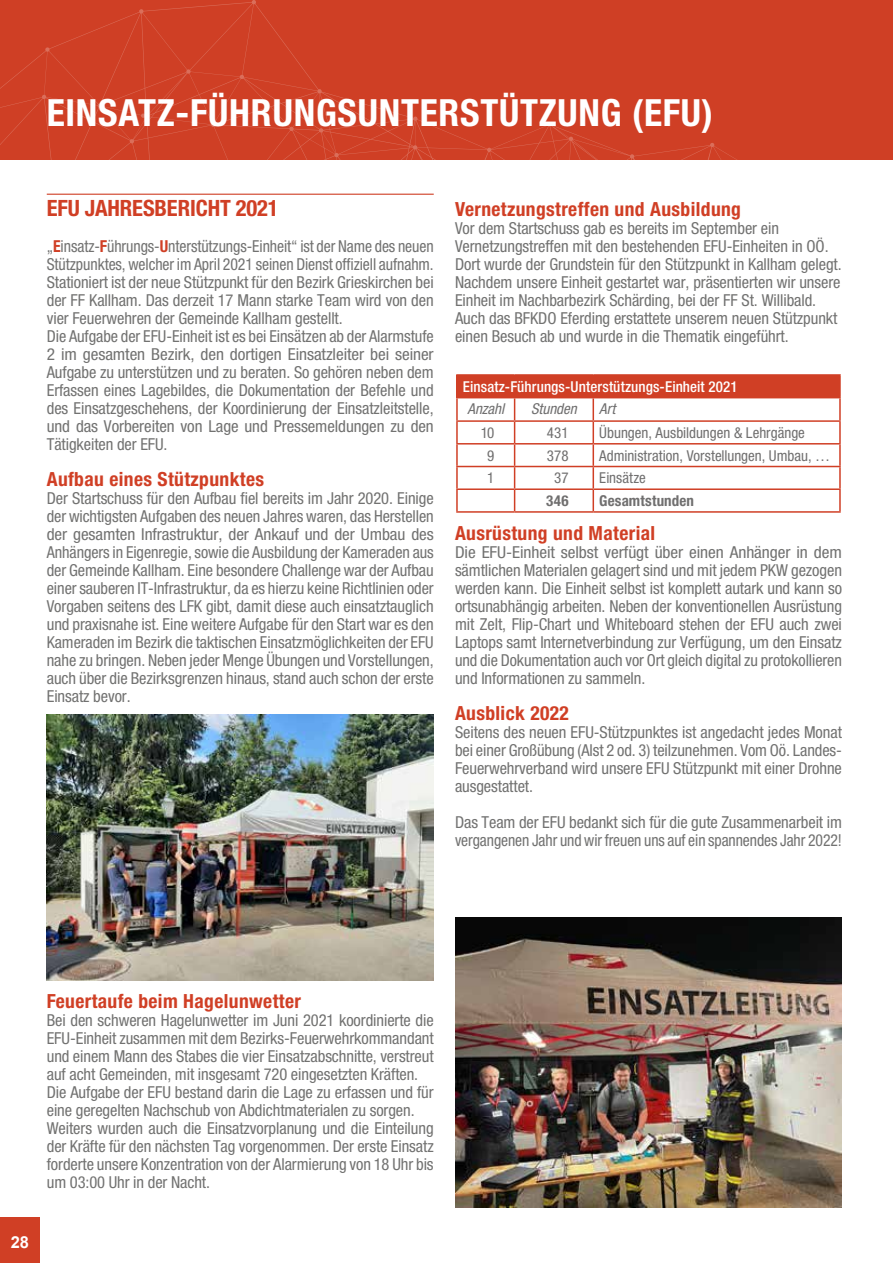
<style>
.page{position:relative;width:893px;height:1263px;background:#fff}
.page>*{position:absolute;margin:0;border:0;box-sizing:border-box;transform-origin:0 0}
.t1{font:700 condensed 37.5px "Helvetica Neue LT Pro";letter-spacing:.02em;color:#fff}
.t2{font:700 condensed 22.5px "Helvetica Neue LT Pro";letter-spacing:-.005em;color:#d03f25}
.t3{font:700 condensed 19.5px "Helvetica Neue LT Pro";letter-spacing:.02em;color:#d03f25}
.t4{font:condensed 16.5px/18px "Helvetica Neue LT Std";letter-spacing:-.005em;color:#727271}
.t5{font:condensed 16.5px/18px "Helvetica Neue LT Std";letter-spacing:-.005em;color:#727271;scale:.96 1}
.t6{font:condensed 16.5px/18px "Helvetica Neue LT Std";letter-spacing:-.005em;color:#727271;text-align:justify;scale:1.05 1}
.t7{font:700 16.5px "Arial";color:#fff}
.t8{font:condensed 15px "Helvetica Neue LT Std";color:#706f6f}
.t9{font:500 condensed 15px "Helvetica Neue LT Std";letter-spacing:.005em;color:#fff}
.t10{font:italic condensed 15px "Helvetica Neue LT Std";color:#706f6f}
.t11{font:700 condensed 15px "Helvetica Neue LT Std";letter-spacing:.01em;color:#706f6f}
.s1{font-weight:700;color:#d03f25}
</style>
<div class="page">
<svg style="left:0;top:0;width:893px;height:195px;fill:#cf3f25"></svg>
<hr style="left:47px;top:194px;width:387px;height:1px;background:#cf3f25">
<div style="left:457px;top:375px;width:383px;height:23px;background:#d03f25"></div>
<hr style="left:456px;top:374px;width:59px;height:2px;background:#d03f25">
<hr style="left:456px;top:376px;width:2px;height:21px;background:#d03f25">
<hr style="left:515px;top:374px;width:78px;height:2px;background:#d03f25">
<hr style="left:593px;top:374px;width:248px;height:2px;background:#d03f25">
<hr style="left:839px;top:376px;width:2px;height:21px;background:#d03f25">
<hr style="left:456px;top:397px;width:59px;height:1px;background:#d03f25">
<hr style="left:456px;top:398px;width:2px;height:22px;background:#d03f25">
<hr style="left:593px;top:397px;width:248px;height:1px;background:#d03f25">
<hr style="left:839px;top:398px;width:2px;height:22px;background:#d03f25">
<hr style="left:456px;top:420px;width:59px;height:2px;background:#d03f25">
<hr style="left:456px;top:422px;width:2px;height:21px;background:#d03f25">
<hr style="left:515px;top:420px;width:78px;height:2px;background:#d03f25">
<hr style="left:593px;top:420px;width:248px;height:2px;background:#d03f25">
<hr style="left:839px;top:422px;width:2px;height:21px;background:#d03f25">
<hr style="left:456px;top:443px;width:59px;height:1px;background:#d03f25">
<hr style="left:456px;top:444px;width:2px;height:22px;background:#d03f25">
<hr style="left:515px;top:443px;width:78px;height:1px;background:#d03f25">
<hr style="left:593px;top:443px;width:248px;height:1px;background:#d03f25">
<hr style="left:839px;top:444px;width:2px;height:22px;background:#d03f25">
<hr style="left:456px;top:466px;width:59px;height:1px;background:#d03f25">
<hr style="left:456px;top:467px;width:2px;height:21px;background:#d03f25">
<hr style="left:515px;top:466px;width:78px;height:1px;background:#d03f25">
<hr style="left:593px;top:466px;width:248px;height:1px;background:#d03f25">
<hr style="left:839px;top:467px;width:2px;height:21px;background:#d03f25">
<hr style="left:456px;top:488px;width:59px;height:2px;background:#d03f25">
<hr style="left:456px;top:490px;width:2px;height:21px;background:#d03f25">
<hr style="left:515px;top:488px;width:78px;height:2px;background:#d03f25">
<svg style="left:514px;top:398px;width:1px;height:113px"></svg>
<hr style="left:593px;top:488px;width:248px;height:2px;background:#d03f25">
<svg style="left:593px;top:398px;width:1px;height:113px"></svg>
<hr style="left:839px;top:490px;width:2px;height:21px;background:#d03f25">
<hr style="left:456px;top:511px;width:59px;height:2px;background:#d03f25">
<hr style="left:515px;top:511px;width:78px;height:2px;background:#d03f25">
<hr style="left:593px;top:511px;width:248px;height:2px;background:#d03f25">
<img style="left:46px;top:714px;width:388px;height:266px">
<img style="left:455px;top:917px;width:387px;height:291px">
<div style="left:0;top:1218px;width:39px;height:45px;background:#d03f25"></div>
<h1 class="t1" style="left:47px;top:90px;width:668px">EINSATZ-FÜHRUNGSUNTERSTÜTZUNG (EFU)</h1>
<h2 class="t2" style="left:47px;top:195px;width:233px">EFU JAHRESBERICHT 2021</h2>
<p class="t5" style="left:47px;top:237px;width:405px">„<span class="s1">E</span>insatz-<span class="s1">F</span>ührungs-<span class="s1">U</span>nterstützungs-Einheit“ ist der Name des neuen Stützpunktes, welcher im April 2021 seinen Dienst offiziell aufnahm.<br>Stationiert ist der neue Stützpunkt für den Bezirk Grieskirchen bei der FF Kallham. Das derzeit 17 Mann starke Team wird von den vier Feuerwehren der Gemeinde Kallham gestellt.<br>Die Aufgabe der EFU-Einheit ist es bei Einsätzen ab der Alarmstufe 2 im gesamten Bezirk, den dortigen Einsatzleiter bei seiner Aufgabe zu unterstützen und zu beraten. So gehören neben dem Erfassen eines Lagebildes, die Dokumentation der Befehle und des Einsatzgeschehens, der Koordinierung der Einsatzleitstelle, und das Vorbereiten von Lage und Pressemeldungen zu den Tätigkeiten der EFU.</p>
<p class="t3" style="left:47px;top:467px;width:219px">Aufbau eines Stützpunktes</p>
<p class="t4" style="left:47px;top:489px;width:388px;text-align:justify">Der Startschuss für den Aufbau fiel bereits im Jahr 2020. Einige der wichtigsten Aufgaben des neuen Jahres waren, das Herstellen der gesamten Infrastruktur, der Ankauf und der Umbau des Anhängers in Eigenregie, sowie die Ausbildung der Kameraden aus der Gemeinde Kallham. Eine besondere Challenge war der Aufbau einer sauberen IT-Infrastruktur, da es hierzu keine Richtlinien oder Vorgaben seitens des LFK gibt, damit diese auch einsatztauglich und praxisnahe ist. Eine weitere Aufgabe für den Start war es den Kameraden im Bezirk die taktischen Einsatzmöglichkeiten der EFU nahe zu bringen. Neben jeder Menge Übungen und Vorstellungen, auch über die Bezirksgrenzen hinaus, stand auch schon der erste Einsatz bevor.</p>
<p class="t3" style="left:455px;top:197px;width:288px">Vernetzungstreffen und Ausbildung</p>
<p class="t4" style="left:455px;top:219px;width:388px">Vor dem Startschuss gab es bereits im September ein Vernetzungstreffen mit den bestehenden EFU-Einheiten in OÖ.<br>Dort wurde der Grundstein für den Stützpunkt in Kallham gelegt.<br>Nachdem unsere Einheit gestartet war, präsentierten wir unsere Einheit im Nachbarbezirk Schärding, bei der FF St. Willibald.<br>Auch das BFKDO Eferding erstattete unserem neuen Stützpunkt einen Besuch ab und wurde in die Thematik eingeführt.</p>
<p class="t9" style="left:463px;top:377px;width:276px">Einsatz-Führungs-Unterstützungs-Einheit 2021</p>
<p class="t10" style="left:467px;top:400px;width:38px">Anzahl</p>
<p class="t10" style="left:531px;top:400px;width:47px">Stunden</p>
<p class="t10" style="left:599px;top:400px;width:18px">Art</p>
<p class="t8" style="left:481px;top:424px;width:15px">10</p>
<p class="t8" style="left:547px;top:424px;width:23px">431</p>
<p class="t8" style="left:599px;top:424px;width:207px">Übungen, Ausbildungen &amp; Lehrgänge</p>
<p class="t8" style="left:487px;top:446px;width:9px">9</p>
<p class="t8" style="left:547px;top:446px;width:23px">378</p>
<p class="t8" style="left:599px;top:446px;width:232px">Administration, Vorstellungen, Umbau, …</p>
<p class="t8" style="left:487px;top:469px;width:9px">1</p>
<p class="t8" style="left:554px;top:469px;width:16px">37</p>
<p class="t8" style="left:599px;top:469px;width:48px">Einsätze</p>
<p class="t11" style="left:546px;top:491px;width:24px">346</p>
<p class="t11" style="left:599px;top:491px;width:96px">Gesamtstunden</p>
<p class="t3" style="left:455px;top:521px;width:202px">Ausrüstung und Material</p>
<p class="t6" style="left:455px;top:543px;width:370px">Die EFU-Einheit selbst verfügt über einen Anhänger in dem sämtlichen Materialen gelagert sind und mit jedem PKW gezogen werden kann. Die Einheit selbst ist komplett autark und kann so ortsunabhängig arbeiten. Neben der konventionellen Ausrüstung mit Zelt, Flip-Chart und Whiteboard stehen der EFU auch zwei Laptops samt Internetverbindung zur Verfügung, um den Einsatz und die Dokumentation auch vor Ort gleich digital zu protokollieren und Informationen zu sammeln.</p>
<p class="t3" style="left:455px;top:701px;width:115px">Ausblick 2022</p>
<p class="t4" style="left:455px;top:723px;width:388px;text-align:justify">Seitens des neuen EFU-Stützpunktes ist angedacht jedes Monat bei einer Großübung (Alst 2 od. 3) teilzunehmen. Vom Oö. Landes-Feuerwehrverband wird unsere EFU Stützpunkt mit einer Drohne ausgestattet.</p>
<p class="t4" style="left:455px;top:813px;width:388px">Das Team der EFU bedankt sich für die gute Zusammenarbeit im vergangenen Jahr und wir freuen uns auf ein spannendes Jahr 2022!</p>
<p class="t3" style="left:47px;top:989px;width:256px">Feuertaufe beim Hagelunwetter</p>
<p class="t4" style="left:47px;top:1011px;width:388px">Bei den schweren Hagelunwetter im Juni 2021 koordinierte die EFU-Einheit zusammen mit dem Bezirks-Feuerwehrkommandant und einem Mann des Stabes die vier Einsatzabschnitte, verstreut auf acht Gemeinden, mit insgesamt 720 eingesetzten Kräften.<br>Die Aufgabe der EFU bestand darin die Lage zu erfassen und für eine geregelten Nachschub von Abdichtmaterialen zu sorgen.<br>Weiters wurden auch die Einsatzvorplanung und die Einteilung der Kräfte für den nächsten Tag vorgenommen. Der erste Einsatz forderte unsere Konzentration von der Alarmierung von 18 Uhr bis um 03:00 Uhr in der Nacht.</p>
<p class="t7" style="left:11px;top:1231px;width:20px">28</p>
</div>
